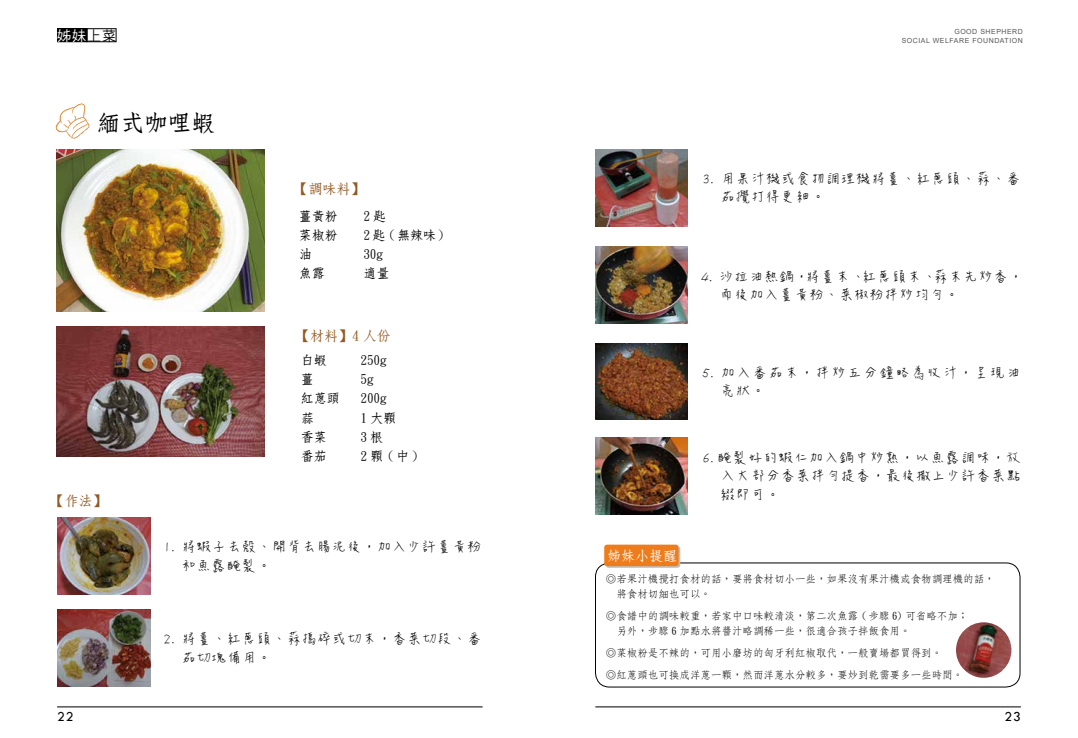
<style>
.page{position:relative;width:1078px;height:738px;background:#fff}
.page>*{position:absolute;margin:0;border:0;box-sizing:border-box;transform-origin:0 0}
.t1{font:23.7px "DF Fang Song W6 HK BF";color:#000}
.t2{font:15px/18.5px "DF Hsiu Std W3";color:#000}
.t3{font:15px/18.5px "DF Hsiu Std W3";letter-spacing:.065em;color:#000}
.t4{font:14px "DF Fang Song W6 HK BF";color:#955a23}
.t5{font:14px "DF Fang Song W6 HK BF";color:#fff}
.t6{font:14px "Tw Cen";color:#000}
.t7{font:14px "DF Hei Md HK BF";color:#fff}
.t8{font:13px/19px "DF Fang Song W6 HK BF";color:#000}
.t9{font:10.5px/15px "DF Fang Song Md HK BF";color:#000}
.t10{font:7px/9px "Arial";letter-spacing:.075em;color:#595757;text-align:right}
.s1{color:#000}
</style>
<div class="page">
<div style="left:591px;top:700px;width:433px;height:11px;background:#000;opacity:.3"></div>
<hr style="left:595px;top:706px;width:425px;height:1px;background:#000">
<div style="left:53px;top:700px;width:433px;height:11px;background:#000;opacity:.3"></div>
<hr style="left:57px;top:706px;width:425px;height:1px;background:#000">
<div style="left:57px;top:29px;width:30px;height:13px;background:#000"></div>
<img style="left:58px;top:609px;width:92px;height:77px">
<img style="left:595px;top:149px;width:92px;height:77px">
<img style="left:58px;top:517px;width:92px;height:76px">
<img style="left:57px;top:326px;width:208px;height:130px">
<svg style="left:56px;top:103px;width:33px;height:36px"></svg>
<div style="left:595px;top:562px;width:424px;height:124px;border:1px solid #000;border-radius:14px"></div>
<img style="left:57px;top:149px;width:208px;height:162px">
<img style="left:595px;top:343px;width:92px;height:76px">
<img style="left:595px;top:437px;width:92px;height:77px">
<img style="left:595px;top:247px;width:92px;height:76px">
<svg style="left:605px;top:546px;width:75px;height:21px"></svg>
<div style="left:604px;top:544px;width:74px;height:21px;background:#ef7c1b;border-radius:3px"></div>
<img style="left:956px;top:622px;width:55px;height:55px">
<h3 class="t7" style="left:57px;top:28px;width:61px">姊妹<span class="s1">上菜</span></h3>
<h1 class="t1" style="left:97px;top:111px;width:120px">緬式咖哩蝦</h1>
<h3 class="t4" style="left:50px;top:493px;width:58px">【作法】</h3>
<h3 class="t4" style="left:294px;top:181px;width:71px">【調味料】</h3>
<p class="t8" style="left:299px;top:206px;width:40px">薑黃粉菜椒粉油<br>魚露</p>
<p class="t8" style="left:363px;top:206px;width:83px">2匙<br>2匙(無辣味)<br>30g<br>適量</p>
<h3 class="t4" style="left:296px;top:329px;width:96px">【材料】4 人份</h3>
<p class="t8" style="left:301px;top:350px;width:40px">白蝦薑<br>紅蔥頭</p>
<p class="t8" style="left:301px;top:408px;width:27px">蒜香菜番茄</p>
<p class="t8" style="left:360px;top:350px;width:27px">250g<br>5g<br>200g</p>
<p class="t8" style="left:360px;top:408px;width:60px">1 大顆<br>3根<br>2顆(中)</p>
<h2 class="t2" style="left:182px;top:536px;width:301px;text-indent:-18px">1. 將蝦子去殼、開背去腸泥後，加入少許薑黃粉和魚露醃製。</h2>
<h3 class="t6" style="left:57px;top:707px;width:18px">22</h3>
<h2 class="t2" style="left:182px;top:629px;width:302px;text-indent:-18px">2. 將薑、紅蔥頭、蒜搗碎或切末，香菜切段、番茄切塊備用。</h2>
<p class="t10" style="left:901px;top:27px;width:123px">GOOD SHEPHERD<br>SOCIAL WELFARE FOUNDATION</p>
<h2 class="t2" style="left:720px;top:169px;width:302px;text-indent:-18px">3. 用果汁機或食物調理機將薑、紅蔥頭、蒜、番茄攪打得更細。</h2>
<h2 class="t2" style="left:719px;top:266px;width:306px;text-indent:-18px">4. 沙拉油熱鍋，將薑末、紅蔥頭末、蒜末先炒香，而後加入薑黃粉、菜椒粉拌炒均勻。</h2>
<h2 class="t3" style="left:720px;top:362px;width:302px;text-indent:-18px">5. 加入番茄末，拌炒五分鐘略為收汁，呈現油亮狀。</h2>
<h3 class="t5" style="left:607px;top:548px;width:71px">姊妹小提醒</h3>
<h2 class="t2" style="left:720px;top:447px;width:302px;text-align:justify;text-indent:-18px">6. 醃製好的蝦仁加入鍋中炒熟，以魚露調味，放入大部分香菜拌勻提香，最後撒上少許香菜點綴即可。</h2>
<p class="t9" style="left:616px;top:571px;width:379px;text-indent:-10px">◎若果汁機攪打食材的話，要將食材切小一些，如果沒有果汁機或食物調理機的話，將食材切細也可以。</p>
<p class="t9" style="left:616px;top:608px;width:353px;text-indent:-10px">◎食譜中的調味較重，若家中口味較清淡，第二次魚露 ( 步驟 6) 可省略不加；另外，步驟 6 加點水將醬汁略調稀一些，很適合孩子拌飯食用。</p>
<p class="t9" style="left:605px;top:641px;width:358px;line-height:22px">◎菜椒粉是不辣的，可用小磨坊的匈牙利紅椒取代，一般賣場都買得到。<br>◎紅蔥頭也可換成洋蔥一顆，然而洋蔥水分較多，要炒到乾需要多一些時間。</p>
<h3 class="t6" style="left:1004px;top:707px;width:18px">23</h3>
</div>
